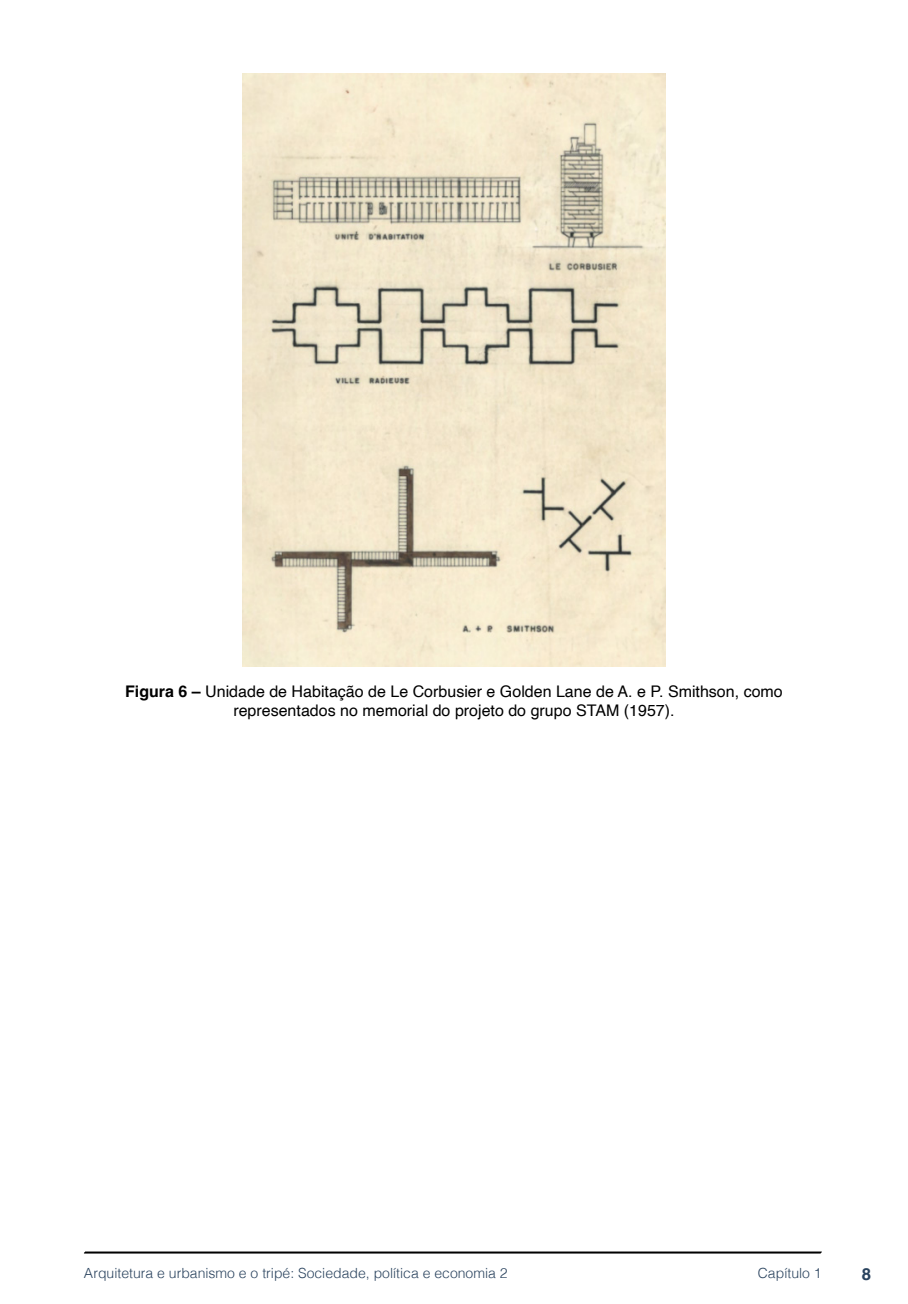
<style>
.page{position:relative;width:908px;height:1304px;background:#fff}
.page>*{position:absolute;margin:0;border:0;box-sizing:border-box;transform-origin:0 0}
.t1{font:700 16.8px "Helvetica";color:#2a435e}
.imagens_graf_tab{font:16px/19.2px "Helvetica";color:#000;text-align:center}
.t2{font:300 14px "Helvetica";color:#2a435e}
.s1{font-weight:700}
</style>
<div class="page">
<svg style="left:84px;top:1251px;width:737px;height:3px"></svg>
<img style="left:242px;top:74px;width:423px;height:593px">
<p class="imagens_graf_tab" style="left:125px;top:682px;width:658px"><span class="s1">Figura 6 –</span> Unidade de Habitação de Le Corbusier e Golden Lane de A. e P. Smithson, como representados no memorial do projeto do grupo STAM (1957).</p>
<p class="t2" style="left:84px;top:1261px;width:425px">Arquitetura e urbanismo e o tripé: Sociedade, política e economia 2</p>
<p class="t2" style="left:757px;top:1261px;width:65px">Capítulo 1</p>
<p class="t1" style="left:861px;top:1264px;width:11px">8</p>
</div>
